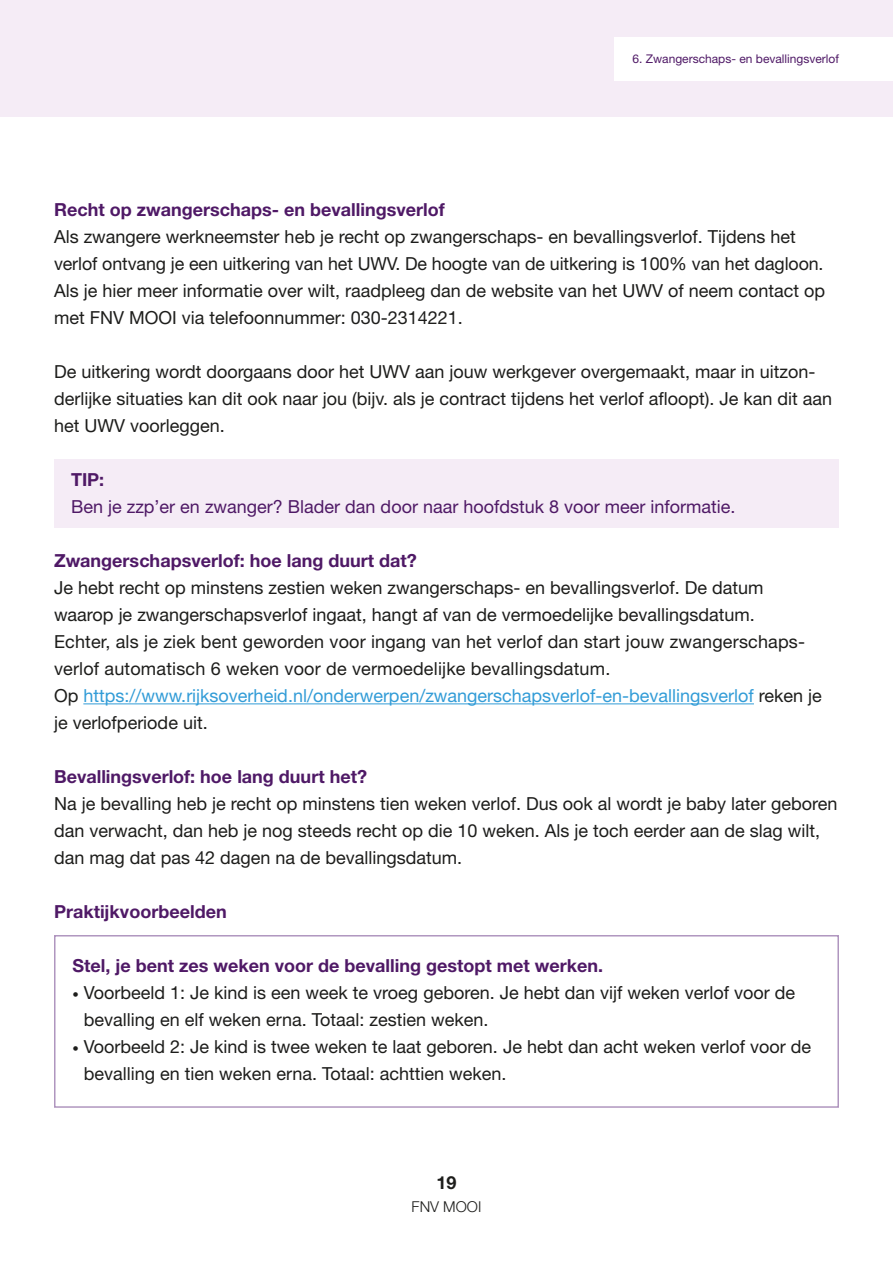
<style>
.page{position:relative;width:893px;height:1263px;background:#fff}
.page>*{position:absolute;margin:0;border:0;box-sizing:border-box;transform-origin:0 0}
.t1{font:18px/27px "Helvetica Neue LT Std";color:#1d1d1b}
.t2{font:700 18px "Helvetica Neue LT Std";color:#4f1966}
.t3{font:18px "Helvetica Neue LT Std";color:#4f1966}
.t4{font:700 18px "Helvetica Neue LT Std";color:#1d1d1b}
.t5{font:300 15px "Helvetica Neue LT Std";color:#1d1d1b}
.t6{font:12px "Helvetica Neue LT Std";color:#4f1966}
.s1{color:#329cd7}
.s2{font-size:12.75px}
</style>
<div class="page">
<div style="left:0;top:0;width:893px;height:117px;background:#f5ecf6"></div>
<div style="left:614px;top:37px;width:279px;height:43px;background:#fff"></div>
<hr style="left:83px;top:703px;width:671px;height:1px;background:#329cd7">
<div style="left:54px;top:459px;width:785px;height:69px;background:#f5ecf6"></div>
<div style="left:54px;top:935px;width:785px;height:173px;border:2px solid #b096bf"></div>
<p class="t6" style="left:632px;top:51px;width:208px">6. Zwangerschaps- en bevallingsverlof</p>
<p class="t2" style="left:54px;top:198px;width:392px">Recht op zwangerschaps- en bevallingsverlof</p>
<p class="t1" style="left:54px;top:223px;width:773px">Als zwangere werkneemster heb je recht op zwangerschaps- en bevallingsverlof. Tijdens het verlof ontvang je een uitkering van het UWV. De hoogte van de uitkering is 100% van het dagloon.<br>Als je hier meer informatie over wilt, raadpleeg dan de website van het UWV of neem contact op met FNV MOOI via telefoonnummer: 030-2314221.</p>
<p class="t1" style="left:54px;top:358px;width:780px">De uitkering wordt doorgaans door het UWV aan jouw werkgever overgemaakt, maar in uitzon&shy;derlijke situaties kan dit ook naar jou (bijv. als je contract tijdens het verlof afloopt). Je kan dit aan het UWV voorleggen.</p>
<p class="t2" style="left:71px;top:468px;width:35px">TIP:</p>
<p class="t3" style="left:71px;top:496px;width:666px">Ben je zzp’er en zwanger? Blader dan door naar hoofdstuk 8 voor meer informatie.</p>
<p class="t2" style="left:54px;top:549px;width:364px">Zwangerschapsverlof: hoe lang duurt dat?</p>
<p class="t1" style="left:54px;top:574px;width:769px">Je hebt recht op minstens zestien weken zwangerschaps- en bevallingsverlof. De datum waarop je zwangerschapsverlof ingaat, hangt af van de vermoedelijke bevallingsdatum.<br>Echter, als je ziek bent geworden voor ingang van het verlof dan start jouw zwangerschaps&shy;verlof automatisch 6 weken voor de vermoedelijke bevallingsdatum.<br>Op <span class="s1">https://www.rijksoverheid.nl/onderwerpen/zwangerschapsverlof-en-bevallingsverlof</span> reken je je verlofperiode uit.</p>
<p class="t2" style="left:54px;top:765px;width:315px">Bevallingsverlof: hoe lang duurt het?</p>
<p class="t1" style="left:54px;top:790px;width:785px">Na je bevalling heb je recht op minstens tien weken verlof. Dus ook al wordt je baby later geboren dan verwacht, dan heb je nog steeds recht op die 10 weken. Als je toch eerder aan de slag wilt, dan mag dat pas 42 dagen na de bevallingsdatum.</p>
<p class="t2" style="left:54px;top:900px;width:174px">Praktijkvoorbeelden</p>
<p class="t2" style="left:73px;top:954px;width:532px">Stel, je bent zes weken voor de bevalling gestopt met werken.</p>
<p class="t1" style="left:84px;top:979px;width:713px;text-indent:-11px"><span class="s2">•</span> Voorbeeld 1: Je kind is een week te vroeg geboren. Je hebt dan vijf weken verlof voor de bevalling en elf weken erna. Totaal: zestien weken.</p>
<p class="t1" style="left:84px;top:1033px;width:729px;text-indent:-11px"><span class="s2">•</span> Voorbeeld 2: Je kind is twee weken te laat geboren. Je hebt dan acht weken verlof voor de bevalling en tien weken erna. Totaal: achttien weken.</p>
<p class="t4" style="left:436px;top:1171px;width:22px">19</p>
<p class="t5" style="left:412px;top:1197px;width:71px">FNV MOOI</p>
</div>
